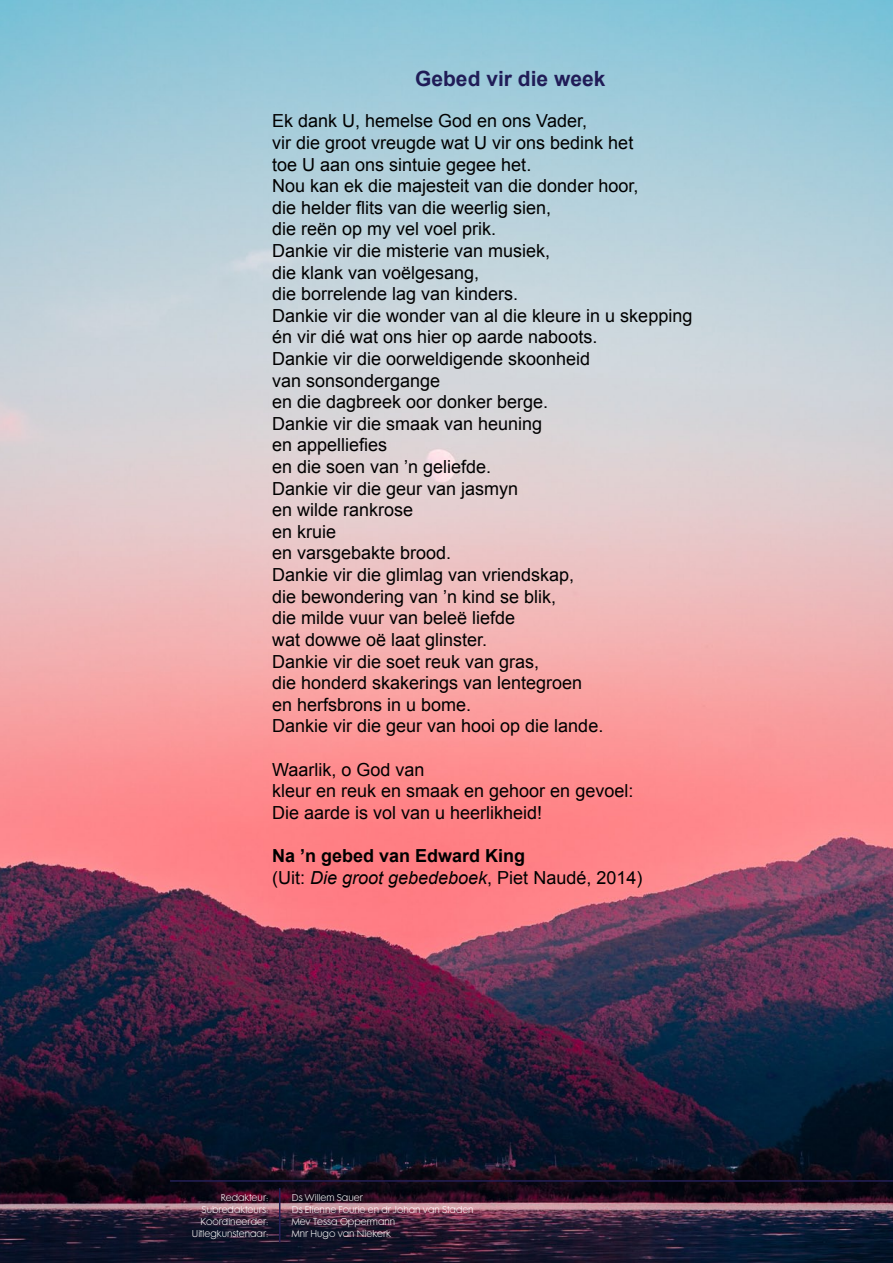
<style>
.page{position:relative;width:893px;height:1263px;background:#fff}
.page>*{position:absolute;margin:0;border:0;box-sizing:border-box;transform-origin:0 0}
.t1{font:700 21px "Arial";color:#201c57}
.t2{font:18px/21.6px "Arial";color:#000}
.t3{font:700 18px/21.6px "Arial";color:#000}
.t4{font:9px/12px "Futura Maxi CG Light";color:#fff}
.s1{font-weight:400}
.s2{font-weight:400;font-style:italic}
</style>
<div class="page">
<img style="left:0;top:0;width:893px;height:1263px">
<hr style="left:279px;top:1188px;width:1px;height:54px;background:#242056">
<hr style="left:170px;top:1180px;width:723px;height:2px;background:#242056">
<p class="t1" style="left:415px;top:65px;width:192px">Gebed vir die week</p>
<p class="t2" style="left:272px;top:110px;width:422px">Ek dank U, hemelse God en ons Vader,<br>vir die groot vreugde wat U vir ons bedink het<br>toe U aan ons sintuie gegee het.<br>Nou kan ek die majesteit van die donder hoor,<br>die helder flits van die weerlig sien,<br>die reën op my vel voel prik.<br>Dankie vir die misterie van musiek,<br>die klank van voëlgesang,<br>die borrelende lag van kinders.<br>Dankie vir die wonder van al die kleure in u skepping én vir dié wat ons hier op aarde naboots.<br>Dankie vir die oorweldigende skoonheid<br>van sonsondergange<br>en die dagbreek oor donker berge.<br>Dankie vir die smaak van heuning<br>en appelliefies<br>en die soen van ’n geliefde.<br>Dankie vir die geur van jasmyn<br>en wilde rankrose<br>en kruie<br>en varsgebakte brood.<br>Dankie vir die glimlag van vriendskap,<br>die bewondering van ’n kind se blik,<br>die milde vuur van beleë liefde<br>wat dowwe oë laat glinster.<br>Dankie vir die soet reuk van gras,<br>die honderd skakerings van lentegroen<br>en herfsbrons in u bome.<br>Dankie vir die geur van hooi op die lande.</p>
<p class="t2" style="left:272px;top:758px;width:363px">Waarlik, o God van<br>kleur en reuk en smaak en gehoor en gevoel:<br>Die aarde is vol van u heerlikheid!</p>
<p class="t3" style="left:272px;top:845px;width:372px">Na ’n gebed van Edward King<br><span class="s1">(Uit:</span> <span class="s2">Die groot gebedeboek</span><span class="s1">, Piet Naudé, 2014)</span></p>
<p class="t4" style="left:192px;top:1191px;width:78px;text-align:right">Redakteur:<br>Subredakteurs:<br>Koördineerder:<br>Uitlegkunstenaar:</p>
<p class="t4" style="left:292px;top:1191px;width:183px">Ds Willem Sauer<br>Ds Etienne Fourie en dr Johan van Staden<br>Mev Tessa Oppermann<br>Mnr Hugo van Niekerk</p>
</div>
